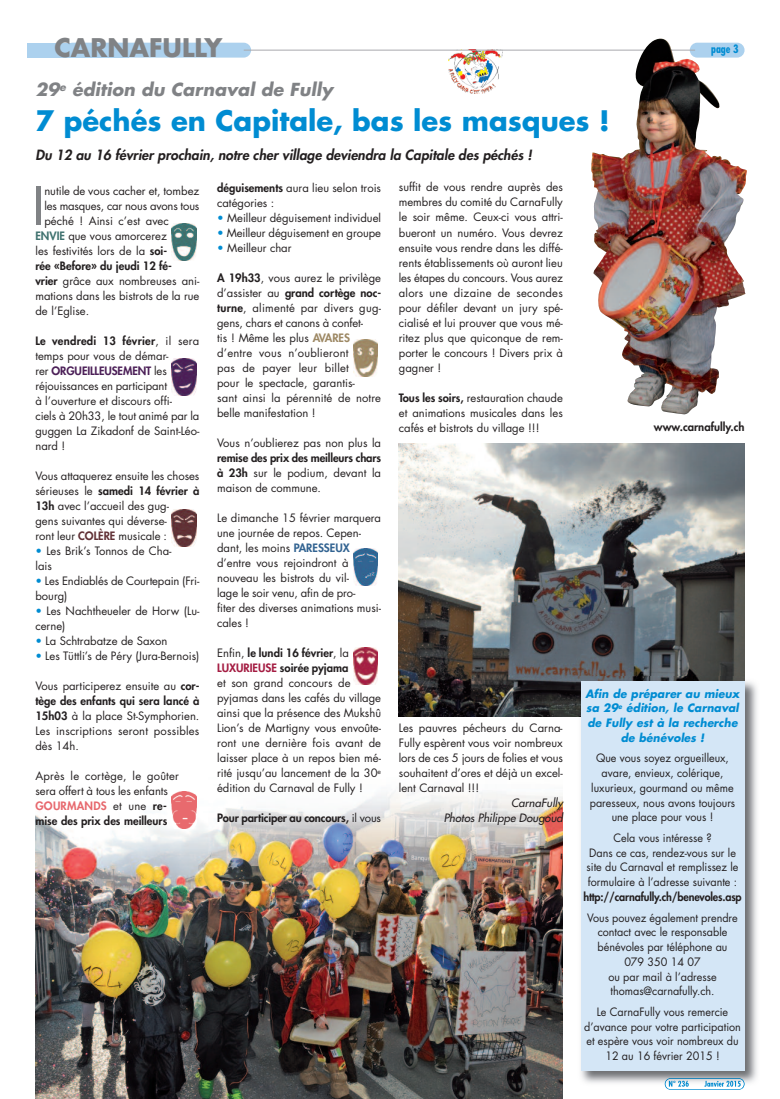
<style>
.page{position:relative;width:780px;height:1099px;background:#fff}
.page>*{position:absolute;margin:0;border:0;box-sizing:border-box;transform-origin:0 0}
.t1{font:51px "Futura";color:#808285}
.t2{font:700 27.5px "Futura";color:#008cd2}
.t3{font:700 25px "Futura";color:#808285}
.t4{font:italic 700 17.5px "Futura";letter-spacing:.005em;color:#808285}
.t5{font:italic 800 13.75px "Futura";letter-spacing:.005em;color:#231f20}
.t6{font:11.25px/15px "Futura";color:#231f20}
.t7{font:11.25px/14.8px "Futura";color:#231f20;text-align:center;scale:.96 1}
.t8{font:italic 700 11.25px/14.8px "Futura";letter-spacing:.005em;color:#008cd2;text-align:center;scale:.96 1}
.t9{font:800 11.25px "Futura";letter-spacing:-.015em;color:#231f20}
.t10{font:800 11.25px "Futura";letter-spacing:-.015em;color:#231f20;scale:.96 1}
.t11{font:italic 11.25px/15px "Futura";letter-spacing:.005em;color:#231f20;text-align:right}
.t12{font:700 condensed 11.25px "Futura";color:#008cd2}
.s1{font-weight:800;color:#40726f}
.s2{font-weight:800}
.s3{font-weight:800;color:#4c2058}
.s4{font-weight:800;color:#613136}
.s5{color:#008cd2}
.s6{font-weight:800;color:#e7696e}
.s7{font-weight:800;color:#9d8864}
.s8{font-weight:800;color:#336492}
.s9{font-weight:800;color:#a41c42}
.s10{font-weight:400}
</style>
<div class="page">
<img style="left:449px;top:51px;width:53px;height:43px">
<img style="left:35px;top:791px;width:527px;height:307px">
<img style="left:399px;top:443px;width:345px;height:273px">
<div style="left:65px;top:43px;width:186px;height:15px;background:#acd1ee;border-radius:7px"></div>
<div style="left:27px;top:43px;width:101px;height:15px;background:#acd1ee"></div>
<hr style="left:244px;top:50px;width:451px;height:1px;background:#a8a9ad">
<div style="left:664px;top:1078px;width:80px;height:11px;border:1px solid #008cd2;border-radius:6px"></div>
<img style="left:353px;top:339px;width:25px;height:37px">
<img style="left:171px;top:509px;width:25px;height:37px">
<img style="left:171px;top:223px;width:25px;height:37px">
<img style="left:171px;top:791px;width:25px;height:37px">
<img style="left:353px;top:647px;width:25px;height:37px">
<img style="left:171px;top:358px;width:25px;height:37px">
<img style="left:353px;top:548px;width:25px;height:37px">
<img style="left:576px;top:676px;width:181px;height:410px">
<img style="left:576px;top:676px;width:168px;height:40px">
<img style="left:664px;top:1078px;width:80px;height:10px">
<img style="left:668px;top:1080px;width:20px;height:6px">
<img style="left:704px;top:1080px;width:36px;height:6px">
<div style="left:580px;top:680px;width:164px;height:390px;background:#d4e6f6"></div>
<img style="left:591px;top:38px;width:156px;height:376px">
<h3 class="t3" style="left:54px;top:37px;width:169px">CARNAFULLY</h3>
<h3 class="t4" style="left:35px;top:81px;width:299px">29<sup>e</sup> édition du Carnaval de Fully</h3>
<h2 class="t2" style="left:35px;top:108px;width:575px">7 péchés en Capitale, bas les masques !</h2>
<p class="t5" style="left:35px;top:149px;width:498px">Du 12 au 16 février prochain, notre cher village deviendra la Capitale des péchés !</p>
<p class="t12" style="left:711px;top:44px;width:29px">page 3</p>
<h1 class="t1" style="left:32px;top:182px;width:14px">I</h1>
<p class="t6" style="left:44px;top:184px;width:156px">nutile de vous cacher et, tombez</p>
<p class="t6" style="left:44px;top:199px;width:156px">les masques, car nous avons tous</p>
<p class="t6" style="left:44px;top:214px;width:126px">péché ! Ainsi c’est avec</p>
<p class="t6" style="left:35px;top:229px;width:133px"><span class="s1">ENVIE</span> que vous amorcerez</p>
<p class="t6" style="left:35px;top:244px;width:133px">les festivités lors de la <span class="s2">soi-</span></p>
<p class="t9" style="left:35px;top:260px;width:138px">rée «Before» du jeudi 12 fé-</p>
<p class="t6" style="left:35px;top:274px;width:165px"><span class="s2">vrier</span> grâce aux nombreuses ani-</p>
<p class="t6" style="left:35px;top:289px;width:165px">mations dans les bistrots de la rue</p>
<p class="t6" style="left:35px;top:304px;width:55px">de l’Eglise.</p>
<p class="t6" style="left:35px;top:334px;width:165px"><span class="s2">Le vendredi 13 février</span>, il sera temps pour vous de démar-<br>rer <span class="s3">ORGUEILLEUSEMENT</span> les réjouissances en participant<br>à l’ouverture et discours offi-<br>ciels à 20h33, le tout animé par la guggen La Zikadonf de Saint-Léo&shy;nard !</p>
<p class="t6" style="left:35px;top:469px;width:165px">Vous attaquerez ensuite les choses sérieuses le <span class="s2">samedi 14 février à<br>13h</span> avec l’accueil des gug-<br>gens suivantes qui déverse-<br>ront leur <span class="s4">COLÈRE</span> musicale :</p>
<p class="t6" style="left:35px;top:544px;width:138px"><span class="s5">•</span> Les Brik’s Tonnos de Cha&shy;lais</p>
<p class="t6" style="left:35px;top:574px;width:165px"><span class="s5">•</span> Les Endiablés de Courtepain (Fri&shy;bourg)</p>
<p class="t6" style="left:35px;top:604px;width:165px"><span class="s5">•</span> Les Nachtheueler de Horw (Lu&shy;cerne)</p>
<p class="t6" style="left:35px;top:634px;width:133px"><span class="s5">•</span> La Schtrabatze de Saxon</p>
<p class="t6" style="left:35px;top:649px;width:165px"><span class="s5">•</span> Les Tüttli’s de Péry (Jura-Bernois)</p>
<p class="t6" style="left:35px;top:679px;width:166px;text-align:justify">Vous participerez ensuite au <span class="s2">cor&shy;tège des enfants qui sera lancé à 15h03</span> à la place St-Symphorien.<br>Les inscriptions seront possibles dès 14h.</p>
<p class="t6" style="left:35px;top:769px;width:145px">Après le cortège, le goûter sera offert à tous les enfants<br><span class="s6">GOURMANDS</span> et une <span class="s2">re&shy;mise des prix des meilleurs</span></p>
<p class="t6" style="left:217px;top:181px;width:165px"><span class="s2">déguisements</span> aura lieu selon trois catégories :</p>
<p class="t6" style="left:217px;top:211px;width:165px"><span class="s5">•</span> Meilleur déguisement individuel</p>
<p class="t6" style="left:217px;top:226px;width:165px"><span class="s5">•</span> Meilleur déguisement en groupe</p>
<p class="t6" style="left:217px;top:241px;width:76px"><span class="s5">•</span> Meilleur char</p>
<p class="t6" style="left:217px;top:271px;width:165px"><span class="s2">A 19h33</span>, vous aurez le privilège d’assister au <span class="s2">grand cortège noc&shy;turne</span>, alimenté par divers gug&shy;gens, chars et canons à confet-<br>tis ! Même les plus <span class="s7">AVARES </span>d’entre vous n’oublieront<br>pas de payer leur billet<br>pour le spectacle, garantis-<br>sant ainsi la pérennité de notre belle manifestation !</p>
<p class="t6" style="left:217px;top:436px;width:165px">Vous n’oublierez pas non plus la</p>
<p class="t6" style="left:217px;top:451px;width:165px;text-align:justify"><span class="s2">remise des prix des meilleurs chars à 23h</span> sur le podium, devant la maison de commune.</p>
<p class="t6" style="left:217px;top:511px;width:165px">Le dimanche 15 février marquera une journée de repos. Cepen&shy;dant, les moins <span class="s8">PARESSEUX </span>d’entre vous rejoindront à nouveau les bistrots du vil-<br>lage le soir venu, afin de pro-<br>fiter des diverses animations musi&shy;cales !</p>
<p class="t6" style="left:217px;top:646px;width:165px">Enfin, <span class="s2">le lundi 16 février</span>, la<br><span class="s9">LUXURIEUSE</span> <span class="s2">soirée pyjama<br></span>et son grand concours de pyjamas dans les cafés du village ainsi que la présence des Mukshû<br>Lion’s de Martigny vous envoûte&shy;ront une dernière fois avant de laisser place à un repos bien mé&shy;rité jusqu’au lancement de la 30<sup>e </sup>édition du Carnaval de Fully !</p>
<p class="t9" style="left:217px;top:812px;width:165px">Pour participer au concours, <span class="s10">il vous</span></p>
<p class="t6" style="left:399px;top:181px;width:165px;text-align:justify">suffit de vous rendre auprès des membres du comité du CarnaFully le soir même. Ceux-ci vous attri&shy;bueront un numéro. Vous devrez ensuite vous rendre dans les diffé&shy;rents établissements où auront lieu les étapes du concours. Vous aurez alors une dizaine de secondes pour défiler devant un jury spé&shy;cialisé et lui prouver que vous mé&shy;ritez plus que quiconque de rem&shy;porter le concours ! Divers prix à gagner !</p>
<p class="t6" style="left:399px;top:391px;width:165px;text-align:justify"><span class="s2">Tous les soirs,</span> restauration chaude et animations musicales dans les cafés et bistrots du village !!!</p>
<p class="t6" style="left:399px;top:721px;width:165px;text-align:justify">Les pauvres pécheurs du Carna-Fully espèrent vous voir nombreux lors de ces 5 jours de folies et vous souhaitent d’ores et déjà un excel&shy;lent Carnaval !!!</p>
<p class="t11" style="left:443px;top:796px;width:121px">CarnaFully<br>Photos Philippe Dougoud</p>
<p class="t9" style="left:654px;top:421px;width:92px">www.carnafully.ch</p>
<p class="t8" style="left:585px;top:687px;width:162px">Afin de préparer au mieux sa 29<sup>e</sup> édition, le Carnaval de Fully est à la recherche de bénévoles !</p>
<p class="t7" style="left:589px;top:751px;width:153px">Que vous soyez orgueilleux, avare, envieux, colérique, luxurieux, gourmand ou même paresseux, nous avons toujours une place pour vous !</p>
<p class="t7" style="left:586px;top:831px;width:160px">Cela vous intéresse ?<br>Dans ce cas, rendez-vous sur le site du Carnaval et remplissez le formulaire à l’adresse suivante :</p>
<p class="t10" style="left:583px;top:891px;width:166px">http://carnafully.ch/benevoles.asp</p>
<p class="t7" style="left:587px;top:911px;width:158px">Vous pouvez également prendre contact avec le responsable bénévoles par téléphone au<br>079 350 14 07<br>ou par mail à l’adresse thomas@carnafully.ch.</p>
<p class="t7" style="left:584px;top:1005px;width:165px">Le CarnaFully vous remercie d’avance pour votre participation et espère vous voir nombreux du<br>12 au 16 février 2015 !</p>
</div>
